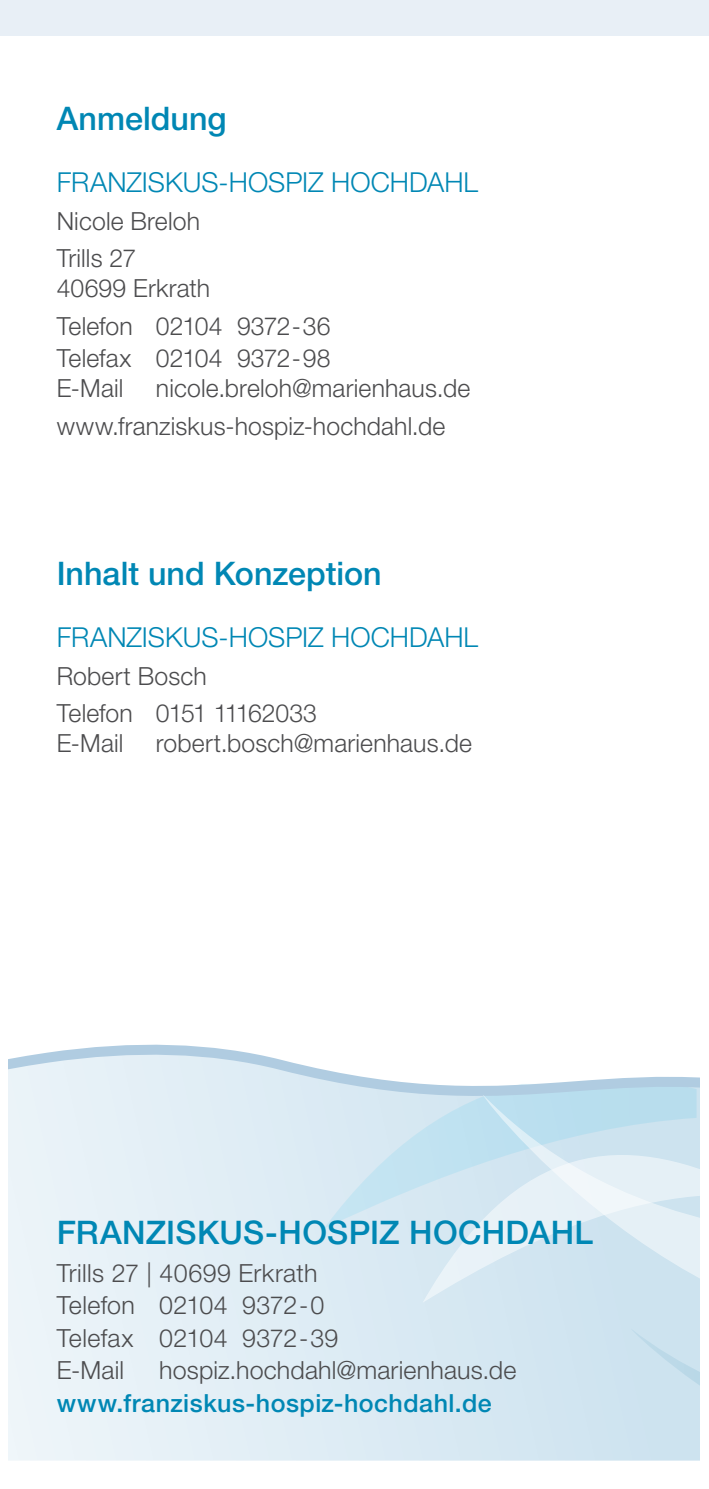
<style>
.page{position:relative;width:709px;height:1489px;background:#fff}
.page>*{position:absolute;margin:0;border:0;box-sizing:border-box;transform-origin:0 0}
.t1{font:500 32.5px "Helvetica Neue LT Pro";color:#0087b4}
.t2{font:300 27.5px "Helvetica Neue LT Pro";color:#0087b4}
.t3{font:300 25px/37.5px "Helvetica Neue LT Pro";letter-spacing:.005em;color:#4c4c4e}
.t4{font:500 25px "Helvetica Neue LT Pro";letter-spacing:.02em;color:#0087b4}
</style>
<div class="page">
<svg style="left:8px;top:1110px;width:622px;height:350px;background:#e1eef5"></svg>
<svg style="left:422px;top:1228px;width:208px;height:165px;background:#d5e7f2"></svg>
<div style="left:630px;top:1341px;width:70px;height:120px;background:#cde3ef"></div>
<svg style="left:324px;top:1110px;width:158px;height:118px;background:#cfe6f2"></svg>
<svg style="left:8px;top:1044px;width:692px;height:66px"></svg>
<svg style="left:482px;top:1091px;width:218px;height:250px;background:#d2e6f1"></svg>
<div style="left:0;top:0;width:709px;height:35px;background:#e8eff6"></div>
<h1 class="t1" style="left:57px;top:98px;width:171px">Anmeldung</h1>
<p class="t2" style="left:57px;top:165px;width:423px">FRANZISKUS-HOSPIZ HOCHDAHL</p>
<p class="t3" style="left:57px;top:201px;width:145px">Nicole Breloh<br>Trills 27</p>
<p class="t3" style="left:57px;top:269px;width:275px">40699 Erkrath<br>Telefon 02104 9372-36</p>
<p class="t3" style="left:57px;top:343px;width:275px;line-height:30px">Telefax 02104 9372-98<br>E-Mail</p>
<p class="t3" style="left:57px;top:369px;width:415px;text-indent:99px">nicole.breloh@marienhaus.de www.franziskus-hospiz-hochdahl.de</p>
<h1 class="t1" style="left:57px;top:553px;width:326px">Inhalt und Konzeption</h1>
<p class="t2" style="left:57px;top:620px;width:423px">FRANZISKUS-HOSPIZ HOCHDAHL</p>
<p class="t3" style="left:57px;top:656px;width:262px">Robert Bosch<br>Telefon 0151 11162033</p>
<p class="t3" style="left:57px;top:724px;width:68px">E-Mail</p>
<p class="t3" style="left:156px;top:724px;width:317px">robert.bosch@marienhaus.de</p>
<h1 class="t1" style="left:57px;top:1213px;width:538px">FRANZISKUS-HOSPIZ HOCHDAHL</h1>
<p class="t3" style="left:57px;top:1255px;width:283px;line-height:32.5px">Trills 27 | 40699 Erkrath<br>Telefon 02104 9372 - 0<br>Telefax 02104 9372 - 39<br>E-Mail</p>
<p class="t3" style="left:159px;top:1350px;width:359px">hospiz.hochdahl@marienhaus.de</p>
<p class="t4" style="left:57px;top:1387px;width:436px">www.franziskus-hospiz-hochdahl.de</p>
</div>
